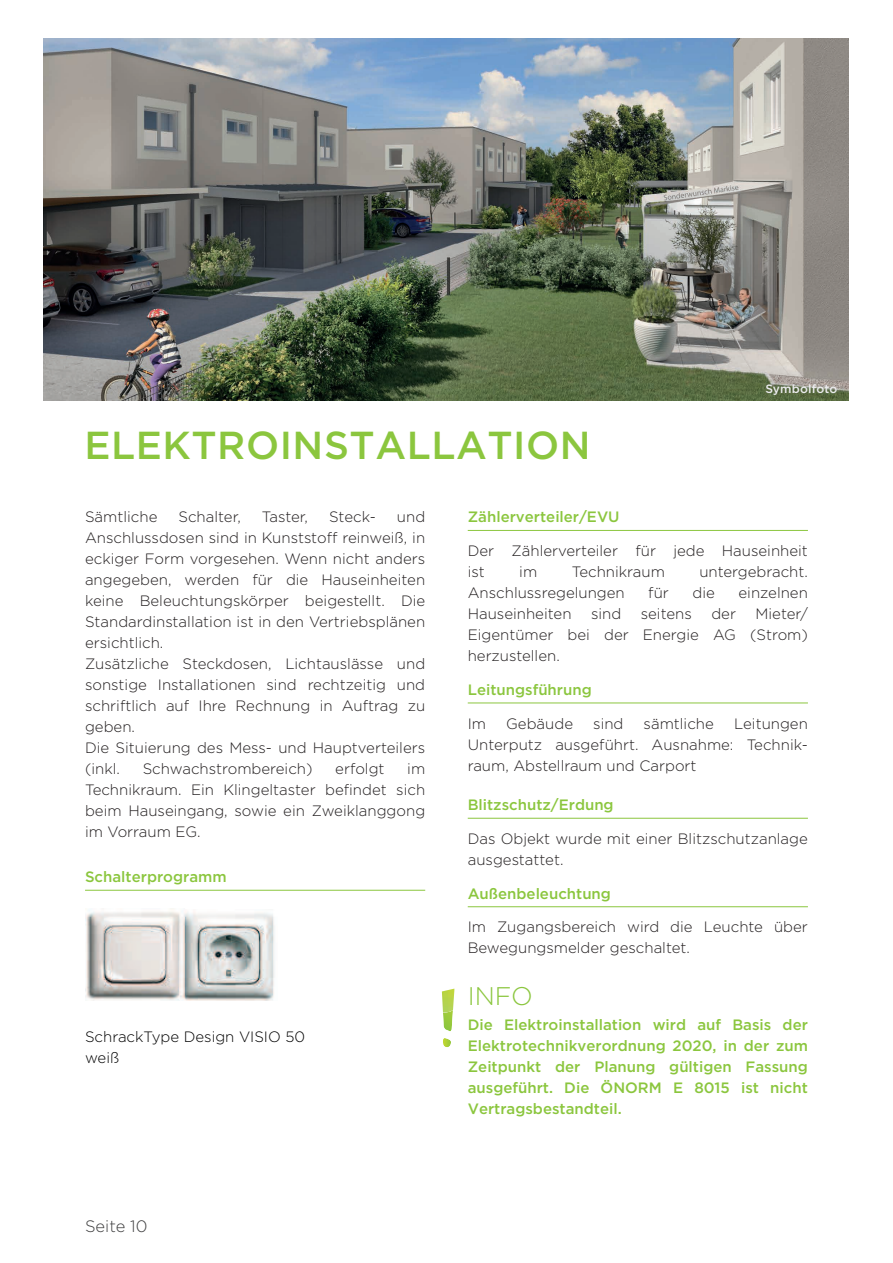
<style>
.page{position:relative;width:893px;height:1263px;background:#fff}
.page>*{position:absolute;margin:0;border:0;box-sizing:border-box;transform-origin:0 0}
.t1{font:500 39px "Gotham";letter-spacing:.015em;color:#8bc63e}
.t2{font:300 25.5px "Gotham";color:#8bc63e}
.t3{font:300 16.5px "Gotham";color:#3e3e3f}
.t4{font:300 15px/21px "Gotham";color:#231f20}
.t5{font:500 15px/21px "Gotham";color:#8bc63e;text-align:justify}
.t6{font:300 15px/21px "Gotham";color:#000}
.t7{font:500 12px "Gotham";letter-spacing:.015em;color:#ececee}
</style>
<div class="page">
<hr style="left:85px;top:890px;width:340px;height:1px;background:#8bc63e">
<hr style="left:468px;top:530px;width:340px;height:1px;background:#8bc63e">
<hr style="left:468px;top:703px;width:340px;height:1px;background:#8bc63e">
<hr style="left:468px;top:818px;width:340px;height:1px;background:#8bc63e">
<hr style="left:468px;top:906px;width:340px;height:1px;background:#8bc63e">
<svg style="left:443px;top:1012px;width:10px;height:19px"></svg>
<img style="left:442px;top:988px;width:12px;height:24px">
<svg style="left:443px;top:1038px;width:8px;height:9px"></svg>
<img style="left:43px;top:38px;width:805px;height:362px">
<img style="left:86px;top:908px;width:188px;height:92px">
<h1 class="t1" style="left:85px;top:427px;width:508px">ELEKTROINSTALLATION</h1>
<p class="t7" style="left:765px;top:384px;width:73px">Symbolfoto</p>
<p class="t4" style="left:85px;top:507px;width:342px;text-indent:312px">und Anschlussdosen sind in Kunststoff reinweiß, in eckiger Form vorgesehen. Wenn nicht anders angegeben, werden für die Hauseinheiten keine Beleuchtungskörper beigestellt. Die Standardinstallation ist in den Vertriebsplänen ersichtlich.<br>Zusätzliche Steckdosen, Lichtauslässe und sonstige Installationen sind rechtzeitig und schriftlich auf Ihre Rechnung in Auftrag zu geben.<br>Die Situierung des Mess- und Hauptverteilers (inkl.</p>
<p class="t4" style="left:85px;top:507px;width:74px">Sämtliche</p>
<p class="t4" style="left:178px;top:507px;width:64px">Schalter,</p>
<p class="t4" style="left:262px;top:507px;width:48px">Taster,</p>
<p class="t4" style="left:329px;top:507px;width:48px">Steck-</p>
<p class="t4" style="left:143px;top:759px;width:171px">Schwachstrombereich)</p>
<p class="t4" style="left:335px;top:759px;width:51px">erfolgt</p>
<p class="t4" style="left:85px;top:759px;width:342px;text-align:justify;text-indent:322px">im Technikraum. Ein Klingeltaster befindet sich beim Hauseingang, sowie ein Zweiklanggong im Vorraum EG.</p>
<p class="t5" style="left:85px;top:867px;width:143px">Schalterprogramm</p>
<p class="t6" style="left:85px;top:1026px;width:222px">SchrackType Design VISIO 50 weiß</p>
<p class="t3" style="left:85px;top:1217px;width:64px">Seite 10</p>
<p class="t5" style="left:468px;top:507px;width:153px">Zählerverteiler/EVU</p>
<p class="t4" style="left:468px;top:541px;width:342px">Der Zählerverteiler für jede Hauseinheit ist</p>
<p class="t4" style="left:519px;top:562px;width:19px">im</p>
<p class="t4" style="left:572px;top:562px;width:95px">Technikraum</p>
<p class="t4" style="left:699px;top:562px;width:110px">untergebracht.</p>
<p class="t4" style="left:468px;top:583px;width:158px">Anschlussregelungen</p>
<p class="t4" style="left:648px;top:583px;width:22px">für</p>
<p class="t4" style="left:692px;top:583px;width:24px">die</p>
<p class="t4" style="left:738px;top:583px;width:71px">einzelnen</p>
<p class="t4" style="left:468px;top:604px;width:105px">Hauseinheiten</p>
<p class="t4" style="left:591px;top:604px;width:32px">sind</p>
<p class="t4" style="left:641px;top:604px;width:53px">seitens</p>
<p class="t4" style="left:711px;top:604px;width:26px">der</p>
<p class="t4" style="left:468px;top:604px;width:342px;text-align:justify;text-indent:288px">Mieter/ Eigentümer bei der Energie AG (Strom) herzustellen.</p>
<p class="t5" style="left:468px;top:679px;width:126px">Leitungsführung</p>
<p class="t4" style="left:468px;top:713px;width:20px">Im</p>
<p class="t4" style="left:506px;top:713px;width:68px">Gebäude</p>
<p class="t4" style="left:593px;top:713px;width:32px">sind</p>
<p class="t4" style="left:644px;top:713px;width:72px">sämtliche</p>
<p class="t4" style="left:468px;top:713px;width:342px;text-align:justify;text-indent:266px">Leitungen Unterputz ausgeführt. Ausnahme: Technik&shy;raum, Abstellraum und Carport</p>
<p class="t5" style="left:468px;top:795px;width:147px">Blitzschutz/Erdung</p>
<p class="t4" style="left:468px;top:828px;width:342px">Das Objekt wurde mit einer Blitzschutzanlage ausgestattet.</p>
<p class="t5" style="left:468px;top:883px;width:145px">Außenbeleuchtung</p>
<p class="t4" style="left:468px;top:917px;width:342px">Im Zugangsbereich wird die Leuchte über<br>Bewegungsmelder geschaltet.</p>
<h2 class="t2" style="left:468px;top:983px;width:67px">INFO</h2>
<p class="t5" style="left:468px;top:1015px;width:342px">Die Elektroinstallation wird auf Basis der Elektrotechnikverordnung 2020, in der zum Zeitpunkt der Planung gültigen Fassung ausgeführt. Die ÖNORM E 8015 ist nicht Vertragsbestandteil.</p>
</div>
